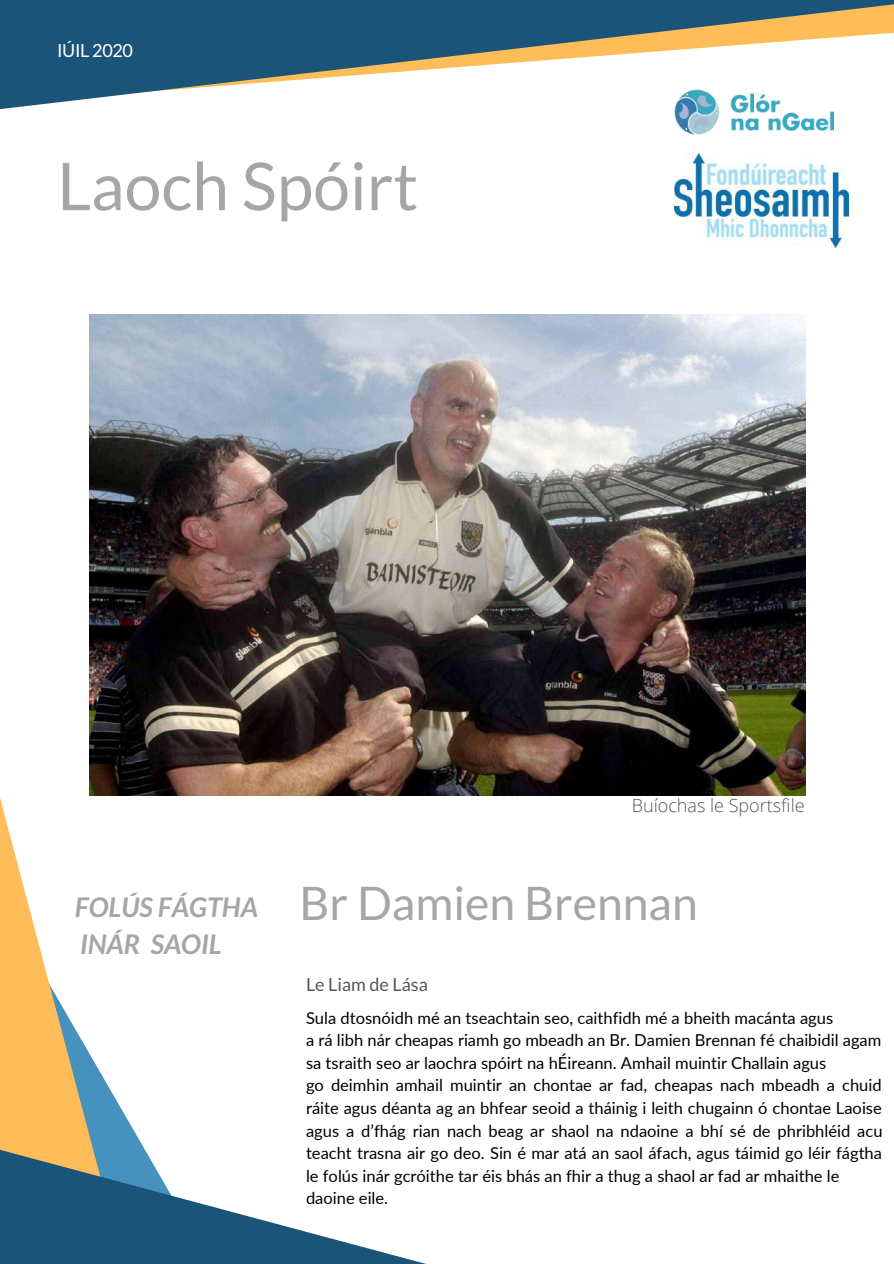
<style>
.page{position:relative;width:894px;height:1264px;background:#fff}
.page>*{position:absolute;margin:0;border:0;box-sizing:border-box;transform-origin:0 0}
.t1{font:66px "Lato";color:#a6a6a6}
.t2{font:46.35px "Lato";color:#a6a6a6}
.t3{font:italic 700 27px/37.7px "Lato";color:#a6a6a6}
.t4{font:300 18px "Open Sans";color:#565656}
.t5{font:18px "Lato";color:#565656}
.t6{font:18px "Lato";letter-spacing:-.02em;color:#fff}
.t7{font:16.5px/22.5px "Lato";color:#000}
</style>
<div class="page">
<img style="left:674px;top:153px;width:174px;height:95px">
<svg style="left:0;top:795px;width:282px;height:76px"></svg>
<svg style="left:0;top:871px;width:423px;height:392px"></svg>
<svg style="left:0;top:0;width:893px;height:115px;fill:#1b5479"></svg>
<img style="left:674px;top:89px;width:159px;height:45px">
<img style="left:89px;top:314px;width:715px;height:481px">
<p class="t6" style="left:57px;top:39px;width:77px">IÚIL 2020</p>
<h1 class="t1" style="left:57px;top:145px;width:362px">Laoch Spóirt</h1>
<p class="t4" style="left:631px;top:792px;width:174px">Buíochas le Sportsfile</p>
<h3 class="t3" style="left:75px;top:887px;width:184px">FOLÚS FÁGTHA<br>INÁR SAOIL</h3>
<h2 class="t2" style="left:299px;top:874px;width:400px">Br Damien Brennan</h2>
<p class="t5" style="left:306px;top:973px;width:123px">Le Liam de Lása</p>
<p class="t7" style="left:306px;top:1006px;width:578px">Sula dtosnóidh mé an tseachtain seo, caithfidh mé a bheith macánta agus<br>a rá libh nár cheapas riamh go mbeadh an Br. Damien Brennan fé chaibidil agam sa tsraith seo ar laochra spóirt na hÉireann. Amhail muintir Challain agus<br>go deimhin amhail muintir an chontae ar fad, cheapas nach mbeadh a chuid ráite agus déanta ag an bhfear seoid a tháinig i leith chugainn ó chontae Laoise agus a d’fhág rian nach beag ar shaol na ndaoine a bhí sé de phribhléid acu teacht trasna air go deo. Sin é mar atá an saol áfach, agus táimid go léir fágtha le folús inár gcróithe tar éis bhás an fhir a thug a shaol ar fad ar mhaithe le daoine eile.</p>
</div>
